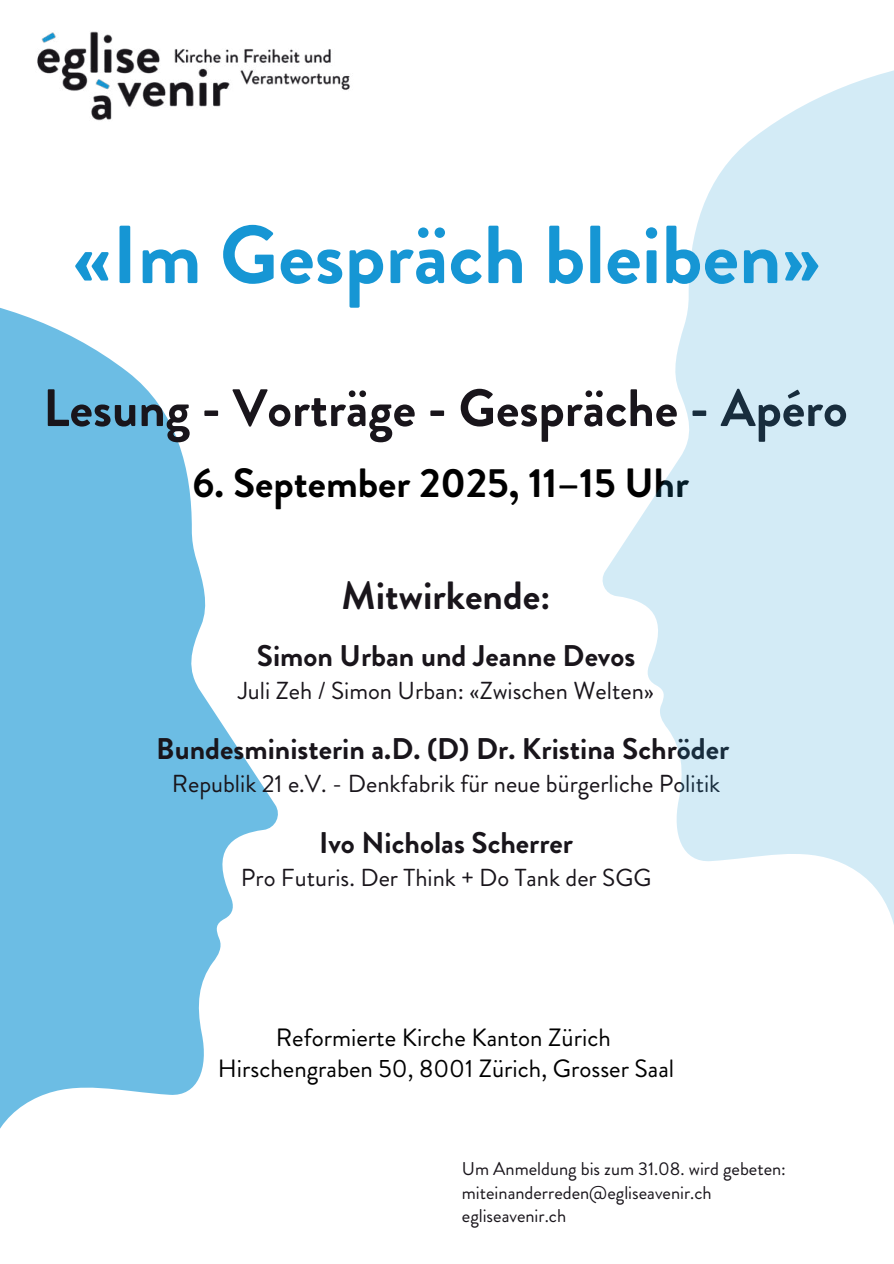
<style>
.page{position:relative;width:894px;height:1264px;background:#fff}
.page>*{position:absolute;margin:0;border:0;box-sizing:border-box;transform-origin:0 0}
.t1{font:700 82.05px "Brandon Grotesque";color:#1696d4}
.t2{font:700 52.5px "Brandon Grotesque";color:#19151b}
.t3{font:700 40.8px "Brandon Grotesque";color:#000}
.t4{font:700 39.3px "Brandon Grotesque";color:#19151b}
.t5{font:700 29.85px "Brandon Grotesque";color:#19151b}
.t6{font:25.05px/31.5px "Brandon Grotesque";color:#000;text-align:center}
.t7{font:24.6px "Brandon Grotesque";color:#19151b}
.t8{font:18.45px/23.7px "Brandon Grotesque";color:#19151b}
</style>
<div class="page">
<img style="left:37px;top:31px;width:313px;height:90px">
<svg style="left:0;top:308px;width:278px;height:821px;fill:#6cbde4"></svg>
<svg style="left:602px;top:71px;width:291px;height:850px;fill:#d3ebf6"></svg>
<h1 class="t1" style="left:73px;top:197px;width:748px">«Im Gespräch bleiben»</h1>
<h2 class="t2" style="left:43px;top:371px;width:806px">Lesung - Vorträge - Gespräche - Apéro</h2>
<h3 class="t3" style="left:192px;top:454px;width:498px">6. September 2025, 11315 Uhr</h3>
<h3 class="t4" style="left:341px;top:568px;width:211px">Mitwirkende:</h3>
<p class="t5" style="left:257px;top:635px;width:380px">Simon Urban und Jeanne Devos</p>
<p class="t7" style="left:238px;top:673px;width:417px">Juli Zeh / Simon Urban: «Zwischen Welten»</p>
<p class="t5" style="left:156px;top:727px;width:574px">Bundesministerin a.D. (D) Dr. Kristina Schröder</p>
<p class="t7" style="left:172px;top:766px;width:549px">Republik 21 e.V. - Denkfabrik für neue bürgerliche Politik</p>
<p class="t5" style="left:319px;top:822px;width:255px">Ivo Nicholas Scherrer</p>
<p class="t7" style="left:241px;top:860px;width:412px">Pro Futuris. Der Think + Do Tank der SGG</p>
<p class="t6" style="left:218px;top:1021px;width:458px">Reformierte Kirche Kanton Zürich<br>Hirschengraben 50, 8001 Zürich, Grosser Saal</p>
<p class="t8" style="left:461px;top:1157px;width:325px">Um Anmeldung bis zum 31.08. wird gebeten: miteinanderreden@egliseavenir.ch egliseavenir.ch</p>
</div>
